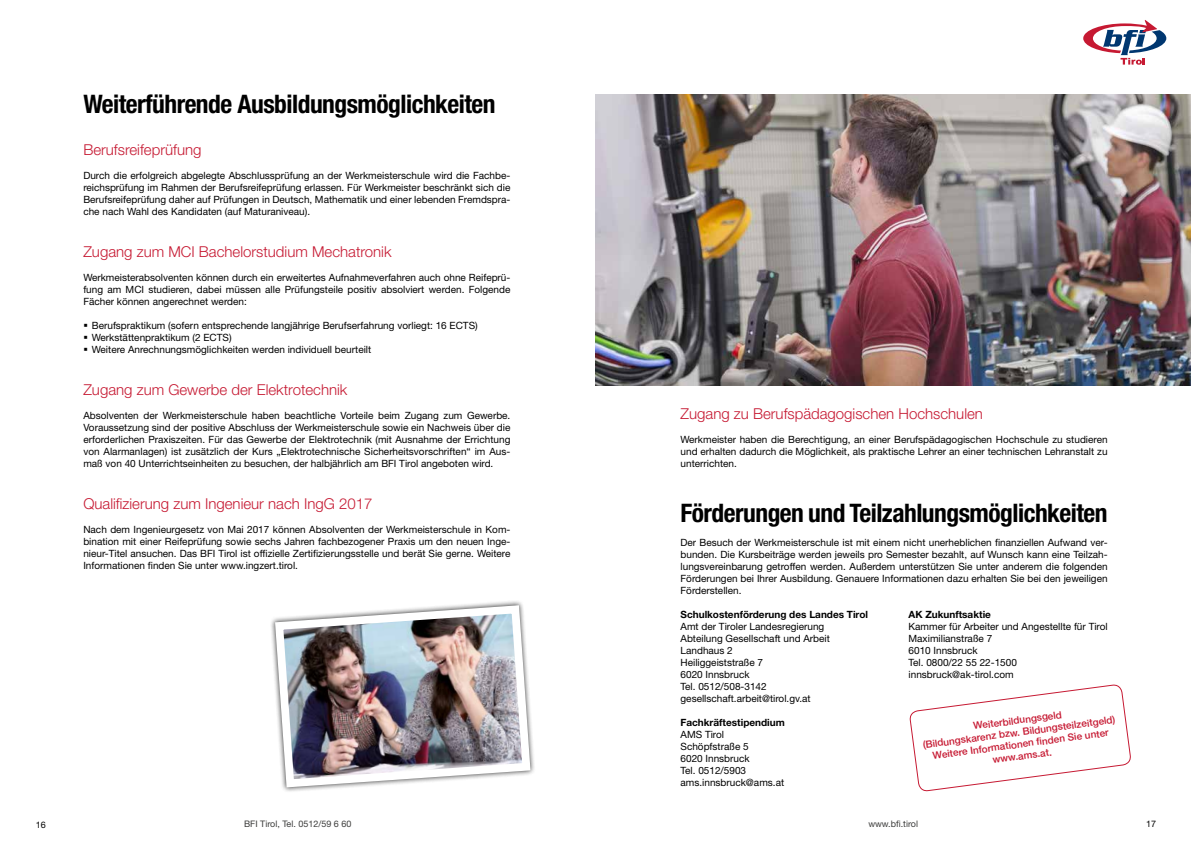
<style>
.page{position:relative;width:1191px;height:842px;background:#fff}
.page>*{position:absolute;margin:0;border:0;box-sizing:border-box;transform-origin:0 0}
.t1{font:700 condensed 25.5px "Helvetica Neue LT Std";letter-spacing:-.02em;color:#000}
.t2{font:300 15px "Helvetica Neue LT Std";color:#c61932}
.t3{font:10px/12px "Helvetica Neue LT Std";color:#000;text-align:justify}
.t4{font:500 10px/12px "Helvetica Neue LT Std";color:#c61932;text-align:center}
.t5{font:700 10px "Helvetica Neue LT Std";color:#000}
.t6{font:9px "Helvetica Neue LT Std";color:#3c3c3b}
.t7{font:9px "Helvetica Neue LT Std";color:#000}
</style>
<div class="page">
<svg style="left:1083px;top:20px;width:83px;height:45px"></svg>
<svg style="left:909px;top:684px;width:222px;height:108px"></svg>
<img style="left:271px;top:601px;width:263px;height:190px">
<img style="left:595px;top:95px;width:596px;height:291px">
<h1 class="t1" style="left:83px;top:88px;width:414px">Weiterführende Ausbildungsmöglichkeiten</h1>
<h2 class="t2" style="left:83px;top:140px;width:120px">Berufsreifeprüfung</h2>
<p class="t3" style="left:83px;top:169px;width:428px">Durch die erfolgreich abgelegte Abschlussprüfung an der Werkmeisterschule wird die Fachbe&shy;reichsprüfung im Rahmen der Berufsreifeprüfung erlassen. Für Werkmeister beschränkt sich die Berufsreifeprüfung daher auf Prüfungen in Deutsch, Mathematik und einer lebenden Fremdspra&shy;che nach Wahl des Kandidaten (auf Maturaniveau).</p>
<h2 class="t2" style="left:83px;top:242px;width:310px">Zugang zum MCI Bachelorstudium Mechatronik</h2>
<p class="t3" style="left:83px;top:271px;width:428px">Werkmeisterabsolventen können durch ein erweitertes Aufnahmeverfahren auch ohne Reifeprü&shy;fung am MCI studieren, dabei müssen alle Prüfungsteile positiv absolviert werden. Folgende Fächer können angerechnet werden:</p>
<p class="t3" style="left:83px;top:319px;width:396px">▪ Berufspraktikum (sofern entsprechende langjährige Berufserfahrung vorliegt: 16 ECTS)</p>
<p class="t3" style="left:83px;top:331px;width:150px">▪ Werkstättenpraktikum (2 ECTS)</p>
<p class="t3" style="left:83px;top:343px;width:289px">▪ Weitere Anrechnungsmöglichkeiten werden individuell beurteilt</p>
<h2 class="t2" style="left:83px;top:380px;width:265px">Zugang zum Gewerbe der Elektrotechnik</h2>
<p class="t3" style="left:83px;top:409px;width:428px">Absolventen der Werkmeisterschule haben beachtliche Vorteile beim Zugang zum Gewerbe.<br>Voraussetzung sind der positive Abschluss der Werkmeisterschule sowie ein Nachweis über die erforderlichen Praxiszeiten. Für das Gewerbe der Elektrotechnik (mit Ausnahme der Errichtung von Alarmanlagen) ist zusätzlich der Kurs „Elektrotechnische Sicherheitsvorschriften“ im Aus&shy;maß von 40 Unterrichtseinheiten zu besuchen, der halbjährlich am BFI Tirol angeboten wird.</p>
<h2 class="t2" style="left:83px;top:494px;width:290px">Qualifizierung zum Ingenieur nach IngG 2017</h2>
<p class="t3" style="left:83px;top:523px;width:428px">Nach dem Ingenieurgesetz von Mai 2017 können Absolventen der Werkmeisterschule in Kom&shy;bination mit einer Reifeprüfung sowie sechs Jahren fachbezogener Praxis um den neuen Inge&shy;nieur-Titel ansuchen. Das BFI Tirol ist offizielle Zertifizierungsstelle und berät Sie gerne. Weitere Informationen finden Sie unter www.ingzert.tirol.</p>
<h2 class="t2" style="left:680px;top:404px;width:304px">Zugang zu Berufspädagogischen Hochschulen</h2>
<p class="t3" style="left:680px;top:433px;width:428px">Werkmeister haben die Berechtigung, an einer Berufspädagogischen Hochschule zu studieren und erhalten dadurch die Möglichkeit, als praktische Lehrer an einer technischen Lehranstalt zu unterrichten.</p>
<h1 class="t1" style="left:680px;top:497px;width:428px">Förderungen und Teilzahlungsmöglichkeiten</h1>
<p class="t3" style="left:680px;top:536px;width:428px">Der Besuch der Werkmeisterschule ist mit einem nicht unerheblichen finanziellen Aufwand ver&shy;bunden. Die Kursbeiträge werden jeweils pro Semester bezahlt, auf Wunsch kann eine Teilzah&shy;lungsvereinbarung getroffen werden. Außerdem unterstützen Sie unter anderem die folgenden Förderungen bei Ihrer Ausbildung. Genauere Informationen dazu erhalten Sie bei den jeweiligen Förderstellen.</p>
<p class="t5" style="left:680px;top:608px;width:189px">Schulkostenförderung des Landes Tirol</p>
<p class="t3" style="left:680px;top:620px;width:151px;text-align:left">Amt der Tiroler Landesregierung<br>Abteilung Gesellschaft und Arbeit<br>Landhaus 2<br>Heiliggeiststraße 7<br>6020 Innsbruck<br>Tel. 0512/508-3142 gesellschaft.arbeit@tirol.gv.at</p>
<p class="t5" style="left:680px;top:716px;width:106px">Fachkräftestipendium</p>
<p class="t3" style="left:680px;top:728px;width:105px;text-align:left">AMS Tirol<br>Schöpfstraße 5<br>6020 Innsbruck<br>Tel. 0512/5903 ams.innsbruck@ams.at</p>
<p class="t5" style="left:908px;top:608px;width:84px">AK Zukunftsaktie</p>
<p class="t3" style="left:908px;top:620px;width:201px;text-align:left">Kammer für Arbeiter und Angestellte für Tirol<br>Maximilianstraße 7<br>6010 Innsbruck<br>Tel. 0800/22 55 22-1500 innsbruck@ak-tirol.com</p>
<p class="t4" style="left:920px;top:727px;width:195px;rotate:-8deg">Weiterbildungsgeld<br>(Bildungskarenz bzw. Bildungsteilzeitgeld)<br>Weitere Informationen fi nden Sie unter www.ams.at.</p>
<p class="t7" style="left:36px;top:819px;width:12px">16</p>
<p class="t6" style="left:244px;top:819px;width:109px">BFI Tirol, Tel. 0512/59 6 60</p>
<p class="t6" style="left:868px;top:819px;width:51px">www.bfi.tirol</p>
<p class="t7" style="left:1146px;top:818px;width:12px">17</p>
</div>
